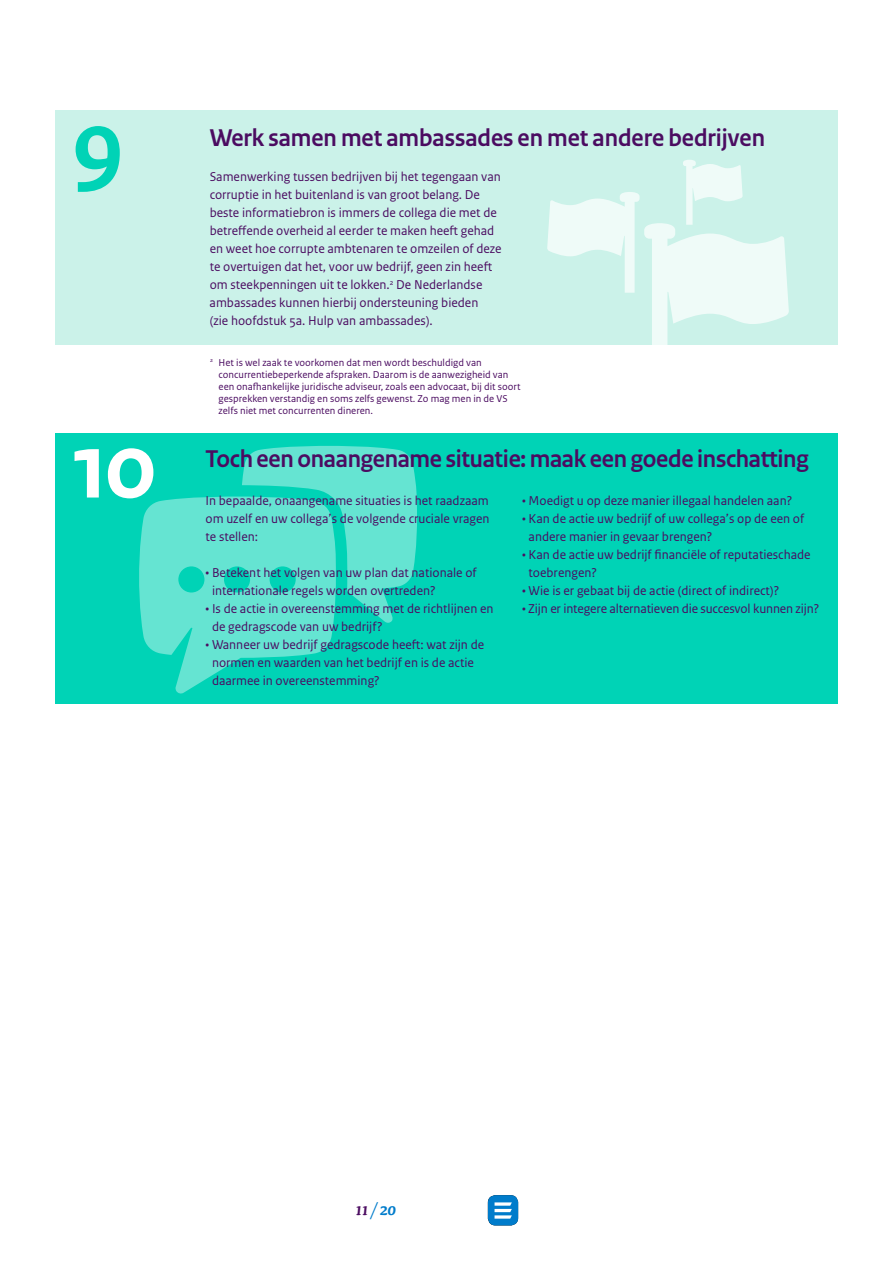
<style>
.page{position:relative;width:893px;height:1263px;background:#fff}
.page>*{position:absolute;margin:0;border:0;box-sizing:border-box;transform-origin:0 0}
.t1{font:700 97.5px "Rijksoverheid Sans Text";color:#fff}
.t2{font:700 97.5px "Rijksoverheid Sans Text";color:#00d3b6}
.t3{font:700 25.5px "Rijksoverheid Sans Heading";letter-spacing:-.01em;color:#4b0c61}
.t4{font:italic 700 18px "Rijksoverheid Serif";color:#007ccb}
.t5{font:13.5px/18px "Rijksoverheid Sans Text";color:#4b0c61}
.t6{font:10.5px/12px "Rijksoverheid Sans Text";color:#4b0c61}
.s1{color:#4b0c61}
</style>
<div class="page">
<div style="left:488px;top:1195px;width:30px;height:30px;background:#007ccb;border-radius:8px"></div>
<svg style="left:494px;top:1202px;width:18px;height:16px"></svg>
<div style="left:55px;top:111px;width:783px;height:234px;background:#cbf2e9"></div>
<div style="left:55px;top:433px;width:783px;height:270px;background:#00d3b6"></div>
<svg style="left:139px;top:446px;width:278px;height:248px"></svg>
<svg style="left:547px;top:160px;width:242px;height:185px"></svg>
<h1 class="t2" style="left:72px;top:88px;width:53px">9</h1>
<h2 class="t3" style="left:210px;top:124px;width:557px">Werk samen met ambassades en met andere bedrijven</h2>
<p class="t5" style="left:210px;top:168px;width:294px">Samenwerking tussen bedrijven bij het tegengaan van corruptie in het buitenland is van groot belang. De beste informatiebron is immers de collega die met de betreffende overheid al eerder te maken heeft gehad en weet hoe corrupte ambtenaren te omzeilen of deze te overtuigen dat het, voor uw bedrijf, geen zin heeft om steekpenningen uit te lokken.<sup>2</sup> De Nederlandse ambassades kunnen hierbij ondersteuning bieden<br>(zie hoofdstuk 5a. Hulp van ambassades).</p>
<p class="t6" style="left:219px;top:356px;width:303px;text-indent:-9px"><sup>2</sup> Het is wel zaak te voorkomen dat men wordt beschuldigd van concurrentiebeperkende afspraken. Daarom is de aanwezigheid van een onafhankelijke juridische adviseur, zoals een advocaat, bij dit soort gesprekken verstandig en soms zelfs gewenst. Zo mag men in de VS zelfs niet met concurrenten dineren.</p>
<h1 class="t1" style="left:72px;top:411px;width:85px">10</h1>
<h2 class="t3" style="left:206px;top:445px;width:605px">Toch een onaangename situatie: maak een goede inschatting</h2>
<p class="t5" style="left:206px;top:492px;width:286px;text-align:justify">In bepaalde, onaangename situaties is het raadzaam om uzelf en uw collega’s de volgende cruciale vragen te stellen:</p>
<p class="t5" style="left:212px;top:564px;width:266px;text-indent:-6px">• Betekent het volgen van uw plan dat nationale of internationale regels worden overtreden?</p>
<p class="t5" style="left:212px;top:600px;width:283px;text-indent:-6px">• Is de actie in overeenstemming met de richtlijnen en de gedragscode van uw bedrijf?</p>
<p class="t5" style="left:212px;top:636px;width:274px;text-indent:-6px">• Wanneer uw bedrijf gedragscode heeft: wat zijn de normen en waarden van het bedrijf en is de actie daarmee in overeenstemming?</p>
<p class="t5" style="left:522px;top:492px;width:272px">• Moedigt u op deze manier illegaal handelen aan?</p>
<p class="t5" style="left:529px;top:510px;width:277px;text-indent:-6px">• Kan de actie uw bedrijf of uw collega’s op de een of andere manier in gevaar brengen?</p>
<p class="t5" style="left:529px;top:546px;width:284px;text-indent:-6px">• Kan de actie uw bedrijf financiële of reputatieschade toebrengen?</p>
<p class="t5" style="left:522px;top:582px;width:259px">• Wie is er gebaat bij de actie (direct of indirect)?</p>
<p class="t5" style="left:522px;top:600px;width:299px">• Zijn er integere alternatieven die succesvol kunnen zijn?</p>
<h3 class="t4" style="left:356px;top:1198px;width:42px"><span class="s1">11</span> / 20</h3>
</div>
